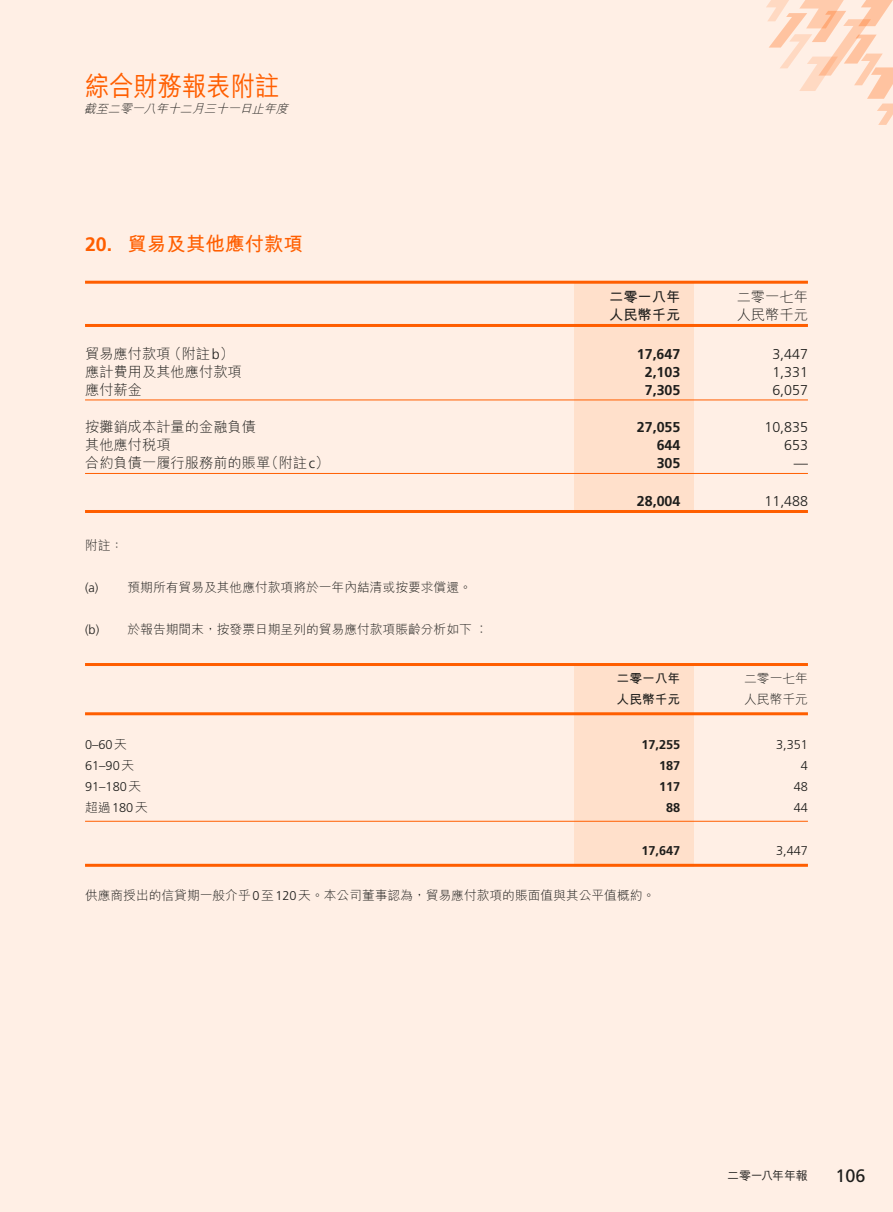
<style>
.page{position:relative;width:893px;height:1212px;background:#ffefe5}
.page>*{position:absolute;margin:0;border:0;box-sizing:border-box;transform-origin:0 0}
.t1{font:500 27px "M Hei HK";color:#ff5e00;scale:.9 1}
.t2{font:700 19.5px "M Hei HK";color:#ff5e00}
.t3{font:18px "Frutiger LT Std";color:#1d1d1b}
.t4{font:300 14.25px "M Hei HK";color:#1d1d1b}
.t5{font:700 14.25px "Frutiger LT Std";color:#1d1d1b}
.t6{font:300 14.25px "Frutiger LT Std";color:#1d1d1b}
.t7{font:700 14.25px "M Hei HK";color:#1d1d1b}
.t8{font:300 12.75px "M Hei HK";color:#1d1d1b}
.t9{font:300 12.75px "Frutiger LT Std";color:#1d1d1b}
.t10{font:700 12.75px "Frutiger LT Std";color:#1d1d1b}
.t11{font:700 12.75px "M Hei HK";color:#1d1d1b}
.t12{font:italic 300 12px "M Hei HK";color:#1d1d1b}
.t13{font:500 12px "M Hei HK";letter-spacing:-.025em;color:#1d1d1b}
.s1{font-family:"Frutiger LT Std"}
.s2{font-family:"M Hei HK"}
</style>
<div class="page">
<svg style="left:766px;top:0;width:127px;height:125px"></svg>
<div style="left:574px;top:282px;width:119px;height:228px;background:#ffe0cb"></div>
<div style="left:574px;top:665px;width:119px;height:201px;background:#ffe0cb"></div>
<hr style="left:85px;top:281px;width:723px;height:3px;background:#ff5e00">
<hr style="left:85px;top:324px;width:723px;height:3px;background:#ff5e00">
<hr style="left:85px;top:400px;width:723px;height:1px;background:#ff5e00">
<hr style="left:85px;top:473px;width:723px;height:1px;background:#ff5e00">
<hr style="left:85px;top:510px;width:723px;height:3px;background:#ff5e00">
<hr style="left:85px;top:663px;width:723px;height:3px;background:#ff5e00">
<hr style="left:85px;top:712px;width:723px;height:3px;background:#ff5e00">
<hr style="left:85px;top:821px;width:723px;height:1px;background:#ff5e00">
<hr style="left:85px;top:864px;width:723px;height:3px;background:#ff5e00">
<h1 class="t1" style="left:85px;top:67px;width:218px">綜合財務報表附註</h1>
<p class="t12" style="left:84px;top:102px;width:209px">截至二零一八年十二月三十一日止年度</p>
<h2 class="t2" style="left:85px;top:230px;width:220px"><span class="s1">20.</span> 貿易及其他應付款項</h2>
<p class="t7" style="left:609px;top:286px;width:73px">二零一八年</p>
<p class="t4" style="left:737px;top:289px;width:73px">二零一七年</p>
<p class="t7" style="left:609px;top:304px;width:73px">人民幣千元</p>
<p class="t4" style="left:737px;top:307px;width:73px">人民幣千元</p>
<p class="t4" style="left:85px;top:346px;width:151px">貿易應付款項（附註<span class="s1">b</span>）</p>
<p class="t5" style="left:637px;top:346px;width:45px">17,647</p>
<p class="t6" style="left:772px;top:346px;width:37px">3,447</p>
<p class="t4" style="left:85px;top:364px;width:158px">應計費用及其他應付款項</p>
<p class="t5" style="left:645px;top:364px;width:37px">2,103</p>
<p class="t6" style="left:772px;top:364px;width:37px">1,331</p>
<p class="t4" style="left:85px;top:382px;width:58px">應付薪金</p>
<p class="t5" style="left:645px;top:382px;width:37px">7,305</p>
<p class="t6" style="left:772px;top:382px;width:37px">6,057</p>
<p class="t4" style="left:85px;top:420px;width:172px">按攤銷成本計量的金融負債</p>
<p class="t5" style="left:637px;top:419px;width:45px">27,055</p>
<p class="t6" style="left:764px;top:419px;width:45px">10,835</p>
<p class="t4" style="left:85px;top:438px;width:87px">其他應付稅項</p>
<p class="t5" style="left:657px;top:437px;width:25px">644</p>
<p class="t6" style="left:784px;top:437px;width:25px">653</p>
<p class="t4" style="left:85px;top:456px;width:246px">合約負債一履行服務前的賬單（附註<span class="s1">c</span>）</p>
<p class="t5" style="left:657px;top:455px;width:25px">305</p>
<p class="t6" style="left:794px;top:455px;width:16px">—</p>
<p class="t5" style="left:637px;top:493px;width:45px">28,004</p>
<p class="t6" style="left:764px;top:493px;width:45px">11,488</p>
<p class="t8" style="left:85px;top:538px;width:40px">附註：</p>
<p class="t8" style="left:85px;top:580px;width:388px"><span class="s1">(a)</span> 預期所有貿易及其他應付款項將於一年內結清或按要求償還。</p>
<p class="t8" style="left:85px;top:622px;width:404px"><span class="s1">(b)</span> 於報告期間末，按發票日期呈列的貿易應付款項賬齡分析如下 ︰</p>
<p class="t11" style="left:617px;top:669px;width:65px">二零一八年</p>
<p class="t8" style="left:744px;top:672px;width:65px">二零一七年</p>
<p class="t11" style="left:617px;top:690px;width:65px">人民幣千元</p>
<p class="t8" style="left:744px;top:693px;width:65px">人民幣千元</p>
<p class="t9" style="left:85px;top:737px;width:43px">0–60<span class="s2">天</span></p>
<p class="t10" style="left:641px;top:737px;width:40px">17,255</p>
<p class="t9" style="left:776px;top:737px;width:33px">3,351</p>
<p class="t9" style="left:85px;top:758px;width:51px">61–90<span class="s2">天</span></p>
<p class="t10" style="left:659px;top:758px;width:23px">187</p>
<p class="t9" style="left:801px;top:758px;width:9px">4</p>
<p class="t9" style="left:85px;top:779px;width:58px">91–180<span class="s2">天</span></p>
<p class="t10" style="left:659px;top:779px;width:23px">117</p>
<p class="t9" style="left:794px;top:779px;width:16px">48</p>
<p class="t8" style="left:85px;top:801px;width:64px">超過<span class="s1">180</span>天</p>
<p class="t10" style="left:666px;top:800px;width:16px">88</p>
<p class="t9" style="left:794px;top:800px;width:16px">44</p>
<p class="t10" style="left:641px;top:843px;width:40px">17,647</p>
<p class="t9" style="left:776px;top:844px;width:33px">3,447</p>
<p class="t8" style="left:85px;top:889px;width:572px">供應商授出的信貸期一般介乎<span class="s1">0</span>至<span class="s1">120</span>天。本公司董事認為，貿易應付款項的賬面值與其公平值概約。</p>
<p class="t13" style="left:727px;top:1167px;width:82px">二零一八年年報</p>
<h3 class="t3" style="left:835px;top:1165px;width:32px">106</h3>
</div>
